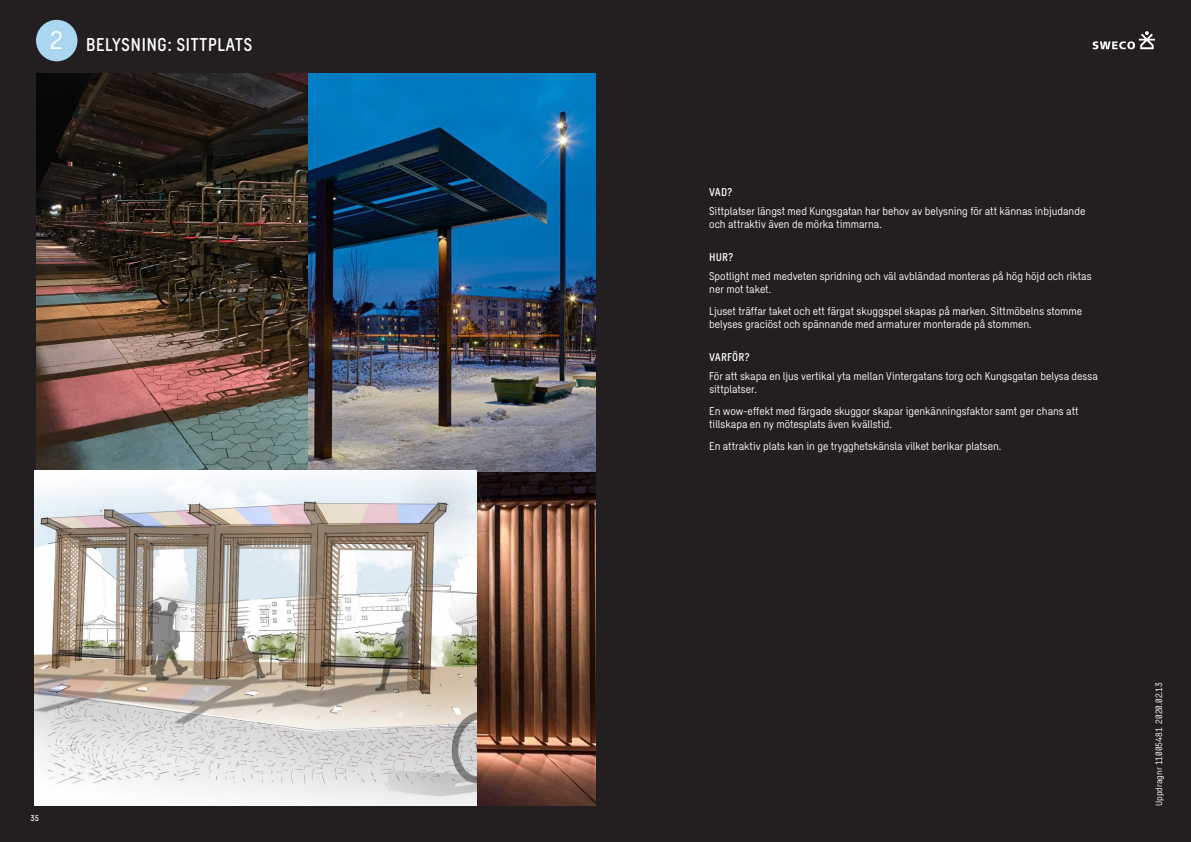
<style>
.page{position:relative;width:1191px;height:842px;background:#231f20}
.page>*{position:absolute;margin:0;border:0;box-sizing:border-box;transform-origin:0 0}
.t1{font:24.9px "Sweco Sans";color:#fff}
.Rubrik_1_vit{font:500 18px "Sweco Sans";letter-spacing:.01em;color:#fff}
.Löptext_vit{font:11px/13.2px "Sweco Sans";color:#fff}
.Rubrik_2_vit{font:500 11px "Sweco Sans";letter-spacing:.01em;color:#fff}
.t2{font:9px "Sweco Sans";color:#fff}
.t3{font:500 8px "Sweco Sans";color:#fff}
</style>
<div class="page">
<img style="left:36px;top:74px;width:272px;height:396px">
<img style="left:308px;top:74px;width:287px;height:399px">
<img style="left:476px;top:473px;width:119px;height:333px">
<img style="left:35px;top:470px;width:441px;height:336px">
<div style="left:36px;top:20px;width:41px;height:41px;background:#aad6f2;border-radius:50%"></div>
<svg style="left:1092px;top:31px;width:63px;height:18px"></svg>
<p class="t1" style="left:50px;top:26px;width:14px">2</p>
<p class="Rubrik_1_vit" style="left:86px;top:34px;width:168px">BELYSNING: SITTPLATS</p>
<p class="t3" style="left:31px;top:814px;width:10px">35</p>
<p class="Rubrik_2_vit" style="left:709px;top:186px;width:25px">VAD?</p>
<p class="Löptext_vit" style="left:709px;top:204px;width:378px">Sittplatser längst med Kungsgatan har behov av belysning för att kännas inbjudande och attraktiv även de mörka timmarna.</p>
<p class="Rubrik_2_vit" style="left:709px;top:251px;width:26px">HUR?</p>
<p class="Löptext_vit" style="left:709px;top:269px;width:384px">Spotlight med medveten spridning och väl avbländad monteras på hög höjd och riktas ner mot taket.</p>
<p class="Löptext_vit" style="left:709px;top:304px;width:374px">Ljuset träffar taket och ett färgat skuggspel skapas på marken. Sittmöbelns stomme belyses graciöst och spännande med armaturer monterade på stommen.</p>
<p class="Rubrik_2_vit" style="left:709px;top:351px;width:42px">VARFÖR?</p>
<p class="Löptext_vit" style="left:709px;top:369px;width:390px">För att skapa en ljus vertikal yta mellan Vintergatans torg och Kungsgatan belysa dessa sittplatser.</p>
<p class="Löptext_vit" style="left:709px;top:404px;width:371px">En wow-effekt med färgade skuggor skapar igenkänningsfaktor samt ger chans att tillskapa en ny mötesplats även kvällstid.</p>
<p class="Löptext_vit" style="left:709px;top:439px;width:294px">En attraktiv plats kan in ge trygghetskänsla vilket berikar platsen.</p>
<p class="t2" style="left:1153px;top:806px;width:125px;rotate:-90deg">Uppdragnr 11005481 2020.02.13</p>
</div>
